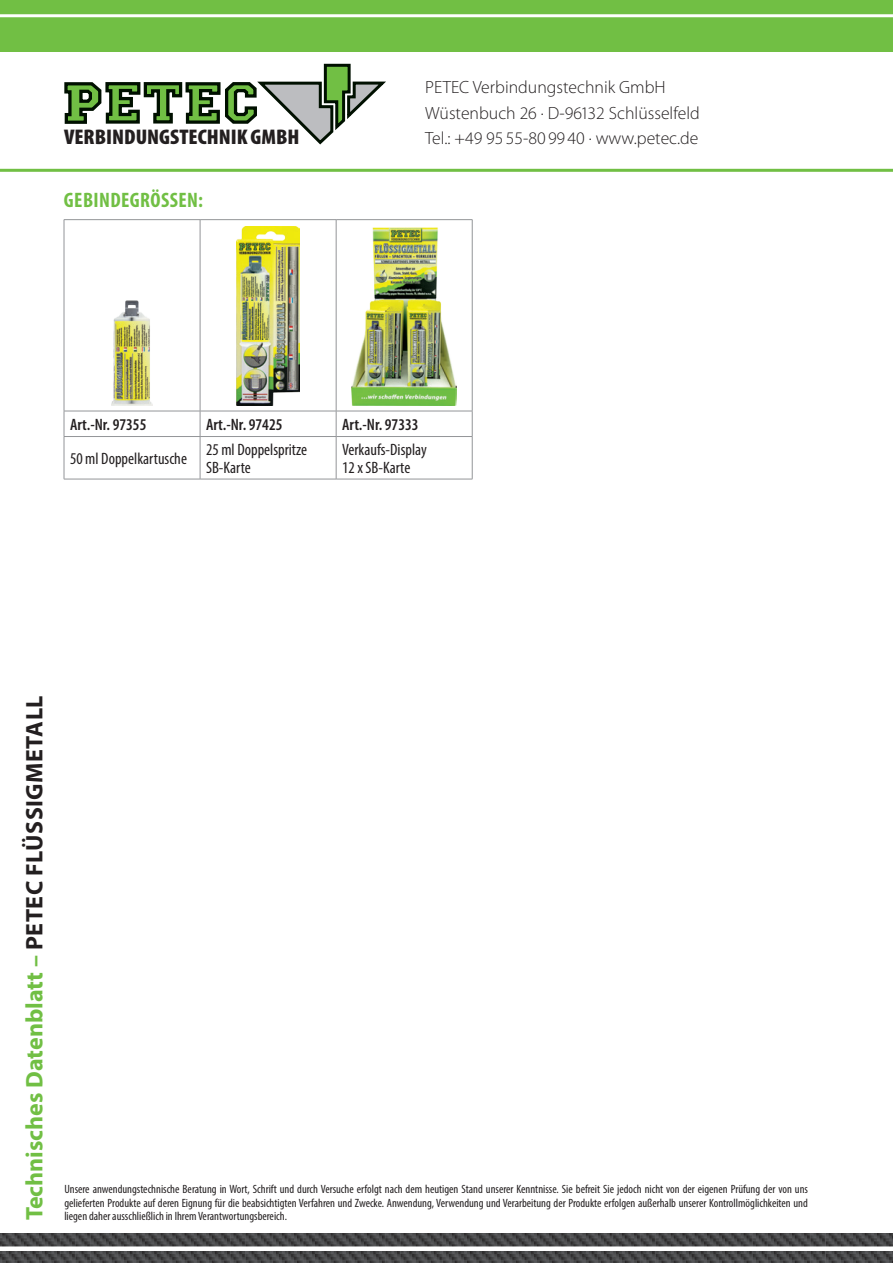
<style>
.page{position:relative;width:893px;height:1263px;background:#fff}
.page>*{position:absolute;margin:0;border:0;box-sizing:border-box;transform-origin:0 0}
.t1{font:700 24px "Myriad Pro";color:#71bf44}
.t2{font:900 condensed 21.3px "Myriad Pro";color:#231f20;scale:1.05 1}
.t3{font:700 condensed 21px "Myriad Pro";letter-spacing:.02em;color:#71bf44}
.t4{font:300 17.7px "Myriad Pro";color:#231f20}
.t5{font:condensed 16.5px/18px "Myriad Pro";color:#231f20}
.t6{font:600 condensed 16.5px "Myriad Pro";color:#231f20}
.Textkörper{font:condensed 12px/13.5px "Myriad Pro";color:#231f20;text-align:justify}
.s1{color:#231f20}
</style>
<div class="page">
<hr style="left:64px;top:219px;width:136px;height:1px;background:#939598">
<hr style="left:64px;top:220px;width:1px;height:191px;background:#939598">
<hr style="left:200px;top:219px;width:136px;height:1px;background:#939598">
<hr style="left:200px;top:220px;width:1px;height:191px;background:#939598">
<hr style="left:336px;top:219px;width:136px;height:1px;background:#939598">
<hr style="left:336px;top:220px;width:1px;height:191px;background:#939598">
<hr style="left:472px;top:220px;width:1px;height:191px;background:#939598">
<hr style="left:64px;top:411px;width:136px;height:1px;background:#939598">
<svg style="left:64px;top:411px;width:1px;height:25px"></svg>
<hr style="left:200px;top:411px;width:136px;height:1px;background:#939598">
<svg style="left:200px;top:411px;width:1px;height:25px"></svg>
<hr style="left:336px;top:411px;width:136px;height:1px;background:#939598">
<svg style="left:336px;top:411px;width:1px;height:25px"></svg>
<svg style="left:472px;top:411px;width:1px;height:25px"></svg>
<hr style="left:64px;top:436px;width:136px;height:1px;background:#939598">
<hr style="left:64px;top:437px;width:1px;height:42px;background:#939598">
<hr style="left:200px;top:436px;width:136px;height:1px;background:#939598">
<hr style="left:200px;top:437px;width:1px;height:42px;background:#939598">
<hr style="left:336px;top:436px;width:136px;height:1px;background:#939598">
<hr style="left:336px;top:437px;width:1px;height:42px;background:#939598">
<hr style="left:472px;top:437px;width:1px;height:42px;background:#939598">
<hr style="left:64px;top:479px;width:136px;height:1px;background:#939598">
<hr style="left:200px;top:479px;width:136px;height:1px;background:#939598">
<hr style="left:336px;top:479px;width:136px;height:1px;background:#939598">
<img style="left:112px;top:300px;width:40px;height:105px">
<img style="left:236px;top:227px;width:64px;height:178px">
<img style="left:352px;top:227px;width:105px;height:178px">
<div style="left:0;top:0;width:893px;height:51px;background:#71bf44"></div>
<hr style="left:0;top:14px;width:893px;height:3px;background:#fff">
<svg style="left:64px;top:63px;width:322px;height:82px"></svg>
<img style="left:0;top:1233px;width:893px;height:30px">
<div style="left:0;top:1246px;width:893px;height:5px;background:#fff"></div>
<hr style="left:0;top:169px;width:893px;height:3px;background:#71bf44">
<p class="t2" style="left:64px;top:124px;width:226px">VERBINDUNGSTECHNIK GMBH</p>
<p class="t3" style="left:64px;top:187px;width:141px">GEBINDEGRÖSSEN:</p>
<p class="t4" style="left:425px;top:77px;width:242px">PETEC Verbindungstechnik GmbH</p>
<p class="t4" style="left:425px;top:102px;width:276px">Wüstenbuch 26 · D-96132 Schlüsselfeld</p>
<p class="t4" style="left:425px;top:128px;width:275px">Tel.: +49 95 55-80 99 40 · www.petec.de</p>
<p class="t6" style="left:70px;top:414px;width:78px">Art.-Nr. 97355</p>
<p class="t6" style="left:206px;top:414px;width:78px">Art.-Nr. 97425</p>
<p class="t6" style="left:342px;top:414px;width:78px">Art.-Nr. 97333</p>
<p class="t5" style="left:70px;top:449px;width:118px">50 ml Doppelkartusche</p>
<p class="t5" style="left:206px;top:440px;width:103px">25 ml Doppelspritze<br>SB-Karte</p>
<p class="t5" style="left:342px;top:440px;width:86px">Verkaufs-Display<br>12 x SB-Karte</p>
<p class="t1" style="left:19px;top:1220px;width:526px;rotate:-90deg">Technisches Datenblatt – <span class="s1">PETEC FLÜSSIGMETALL</span></p>
<p class="Textkörper" style="left:64px;top:1182px;width:745px">Unsere anwendungstechnische Beratung in Wort, Schrift und durch Versuche erfolgt nach dem heutigen Stand unserer Kenntnisse. Sie befreit Sie jedoch nicht von der eigenen Prüfung der von uns gelieferten Produkte auf deren Eignung für die beabsichtigten Verfahren und Zwecke. Anwendung, Verwendung und Verarbeitung der Produkte erfolgen außerhalb unserer Kontrollmöglichkeiten und liegen daher ausschließlich in Ihrem Verantwortungsbereich.</p>
</div>
